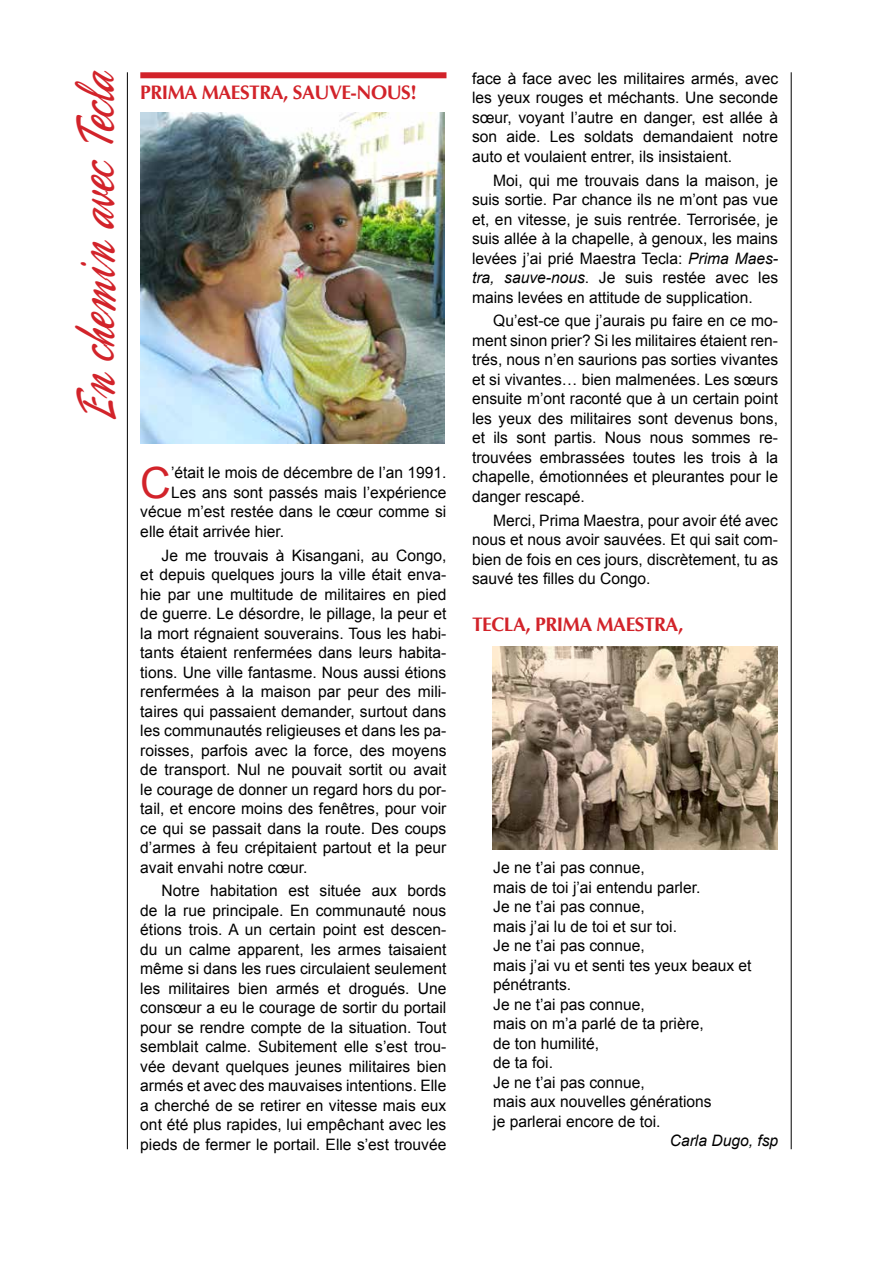
<style>
.page{position:relative;width:893px;height:1263px;background:#fff}
.page>*{position:absolute;margin:0;border:0;box-sizing:border-box;transform-origin:0 0}
.t1{font:57px "Phoenix Script FLF";color:#d2232a;scale:.7 1}
.t2{font:43.05px "Arial";color:#d2232a}
.t3{font:700 19.5px "Optima";letter-spacing:-.025em;color:#d2232a}
.t4{font:15.75px/19.5px "Arial";color:#000;text-align:justify}
.t5{font:italic 15.75px "Arial";color:#000}
.s1{font-style:italic}
</style>
<div class="page">
<hr style="left:791px;top:72px;width:1px;height:1077px;background:#000">
<hr style="left:127px;top:72px;width:1px;height:1077px;background:#000">
<div style="left:140px;top:72px;width:306px;height:6px;background:#d2232a"></div>
<img style="left:140px;top:113px;width:304px;height:330px">
<img style="left:492px;top:646px;width:286px;height:204px">
<h1 class="t1" style="left:66px;top:422px;width:504px;rotate:-90deg">En chemin avec Tecla</h1>
<p class="t3" style="left:140px;top:80px;width:278px">PRIMA MAESTRA, SAUVE-NOUS!</p>
<h2 class="t2" style="left:140px;top:453px;width:32px">C</h2>
<p class="t4" style="left:171px;top:463px;width:277px">’était le mois de décembre de l’an 1991.</p>
<p class="t4" style="left:171px;top:482px;width:277px">Les ans sont passés mais l’expérience</p>
<p class="t4" style="left:140px;top:502px;width:308px">vécue m’est restée dans le cœur comme si</p>
<p class="t4" style="left:140px;top:521px;width:145px">elle était arrivée hier.</p>
<p class="t4" style="left:140px;top:545px;width:308px;text-indent:21px">Je me trouvais à Kisangani, au Congo, et depuis quelques jours la ville était enva&shy;hie par une multitude de militaires en pied de guerre. Le désordre, le pillage, la peur et la mort régnaient souverains. Tous les habi&shy;tants étaient renfermées dans leurs habita&shy;tions. Une ville fantasme. Nous aussi étions renfermées à la maison par peur des mili&shy;taires qui passaient demander, surtout dans les communautés religieuses et dans les pa&shy;roisses, parfois avec la force, des moyens de transport. Nul ne pouvait sortit ou avait le courage de donner un regard hors du por&shy;tail, et encore moins des fenêtres, pour voir ce qui se passait dans la route. Des coups d’armes à feu crépitaient partout et la peur avait envahi notre cœur.</p>
<p class="t4" style="left:140px;top:881px;width:308px;text-indent:21px">Notre habitation est située aux bords de la rue principale. En communauté nous étions trois. A un certain point est descen&shy;du un calme apparent, les armes taisaient même si dans les rues circulaient seulement les militaires bien armés et drogués. Une consœur a eu le courage de sortir du portail pour se rendre compte de la situation. Tout semblait calme. Subitement elle s’est trou&shy;vée devant quelques jeunes militaires bien armés et avec des mauvaises intentions. Elle a cherché de se retirer en vitesse mais eux ont été plus rapides, lui empêchant avec les pieds de fermer le portail. Elle s’est trouvée</p>
<p class="t4" style="left:472px;top:68px;width:308px">face à face avec les militaires armés, avec les yeux rouges et méchants. Une seconde sœur, voyant l’autre en danger, est allée à son aide. Les soldats demandaient notre auto et voulaient entrer, ils insistaient.</p>
<p class="t4" style="left:472px;top:170px;width:308px;text-indent:21px">Moi, qui me trouvais dans la maison, je suis sortie. Par chance ils ne m’ont pas vue et, en vitesse, je suis rentrée. Terrorisée, je suis allée à la chapelle, à genoux, les mains levées j’ai prié Maestra Tecla: <span class="s1">Prima Maes&shy;tra, sauve-nous</span>. Je suis restée avec les mains levées en attitude de supplication.</p>
<p class="t4" style="left:472px;top:311px;width:308px;text-indent:21px">Qu’est-ce que j’aurais pu faire en ce mo&shy;ment sinon prier? Si les militaires étaient ren&shy;trés, nous n’en saurions pas sorties vivantes et si vivantes… bien malmenées. Les sœurs ensuite m’ont raconté que à un certain point les yeux des militaires sont devenus bons, et ils sont partis. Nous nous sommes re&shy;trouvées embrassées toutes les trois à la chapelle, émotionnées et pleurantes pour le danger rescapé.</p>
<p class="t4" style="left:472px;top:510px;width:308px;text-indent:21px">Merci, Prima Maestra, pour avoir été avec nous et nous avoir sauvées. Et qui sait com&shy;bien de fois en ces jours, discrètement, tu as sauvé tes filles du Congo.</p>
<p class="t3" style="left:472px;top:611px;width:213px">TECLA, PRIMA MAESTRA,</p>
<p class="t4" style="left:493px;top:858px;width:260px;text-align:left">Je ne t’ai pas connue,<br>mais de toi j’ai entendu parler.<br>Je ne t’ai pas connue,<br>mais j’ai lu de toi et sur toi.<br>Je ne t’ai pas connue,<br>mais j’ai vu et senti tes yeux beaux et pénétrants.<br>Je ne t’ai pas connue,<br>mais on m’a parlé de ta prière,<br>de ton humilité,<br>de ta foi.<br>Je ne t’ai pas connue,<br>mais aux nouvelles générations<br>je parlerai encore de toi.</p>
<p class="t5" style="left:670px;top:1130px;width:110px">Carla Dugo, fsp</p>
</div>
